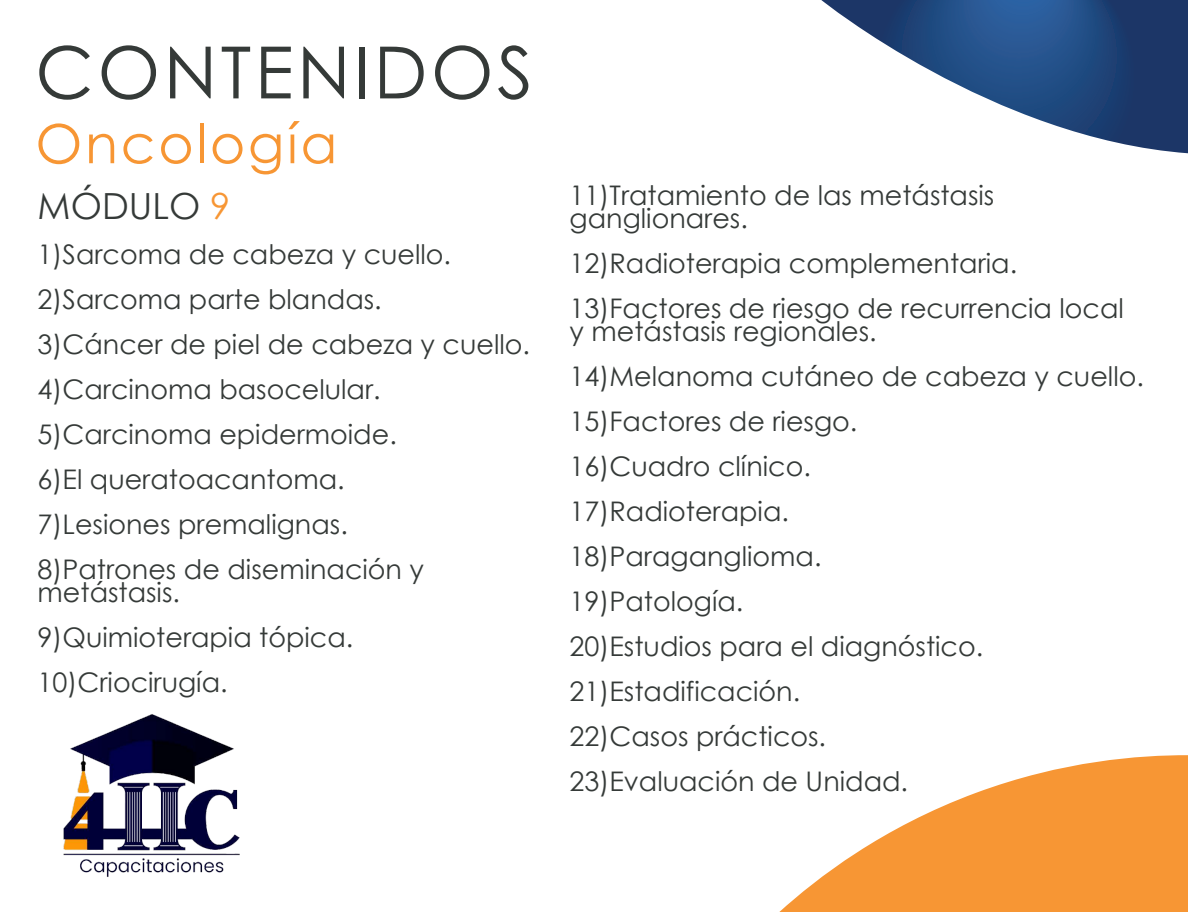
<style>
.page{position:relative;width:1188px;height:912px;background:#fff}
.page>*{position:absolute;margin:0;border:0;box-sizing:border-box;transform-origin:0 0}
.t1{font:72px "Century Gothic";letter-spacing:.05em;color:#353a38}
.t2{font:54px "Century Gothic";letter-spacing:.05em;color:#f79634}
.t3{font:36px "Century Gothic";color:#353a38}
.t4{font:27px/45px "Century Gothic";color:#353a38}
.s1{color:#f79634}
</style>
<div class="page">
<svg style="left:821px;top:0;width:367px;height:153px"></svg>
<svg style="left:779px;top:755px;width:409px;height:157px;fill:#f79634"></svg>
<img style="left:63px;top:714px;width:177px;height:163px">
<h1 class="t1" style="left:35px;top:22px;width:499px">CONTENIDOS</h1>
<h2 class="t2" style="left:35px;top:106px;width:303px">Oncología</h2>
<h3 class="t3" style="left:38px;top:181px;width:194px">MÓDULO <span class="s1">9</span></h3>
<p class="t4" style="left:38px;top:231px;width:494px">1)Sarcoma de cabeza y cuello.<br>2)Sarcoma parte blandas.<br>3)Cáncer de piel de cabeza y cuello.<br>4)Carcinoma basocelular.<br>5)Carcinoma epidermoide.<br>6)El queratoacantoma.<br>7)Lesiones premalignas.<br>8)Patrones de diseminación y</p>
<p class="t4" style="left:38px;top:569px;width:317px">metástasis.<br>9)Quimioterapia tópica.<br>10)Criocirugía.</p>
<p class="t4" style="left:570px;top:184px;width:426px;line-height:22.5px">11)Tratamiento de las metástasis ganglionares.</p>
<p class="t4" style="left:570px;top:240px;width:556px">12)Radioterapia complementaria.<br>13)Factores de riesgo de recurrencia local</p>
<p class="t4" style="left:570px;top:308px;width:576px">y metástasis regionales.<br>14)Melanoma cutáneo de cabeza y cuello.<br>15)Factores de riesgo.<br>16)Cuadro clínico.<br>17)Radioterapia.<br>18)Paraganglioma.<br>19)Patología.<br>20)Estudios para el diagnóstico.<br>21)Estadificación.<br>22)Casos prácticos.<br>23)Evaluación de Unidad.</p>
</div>
